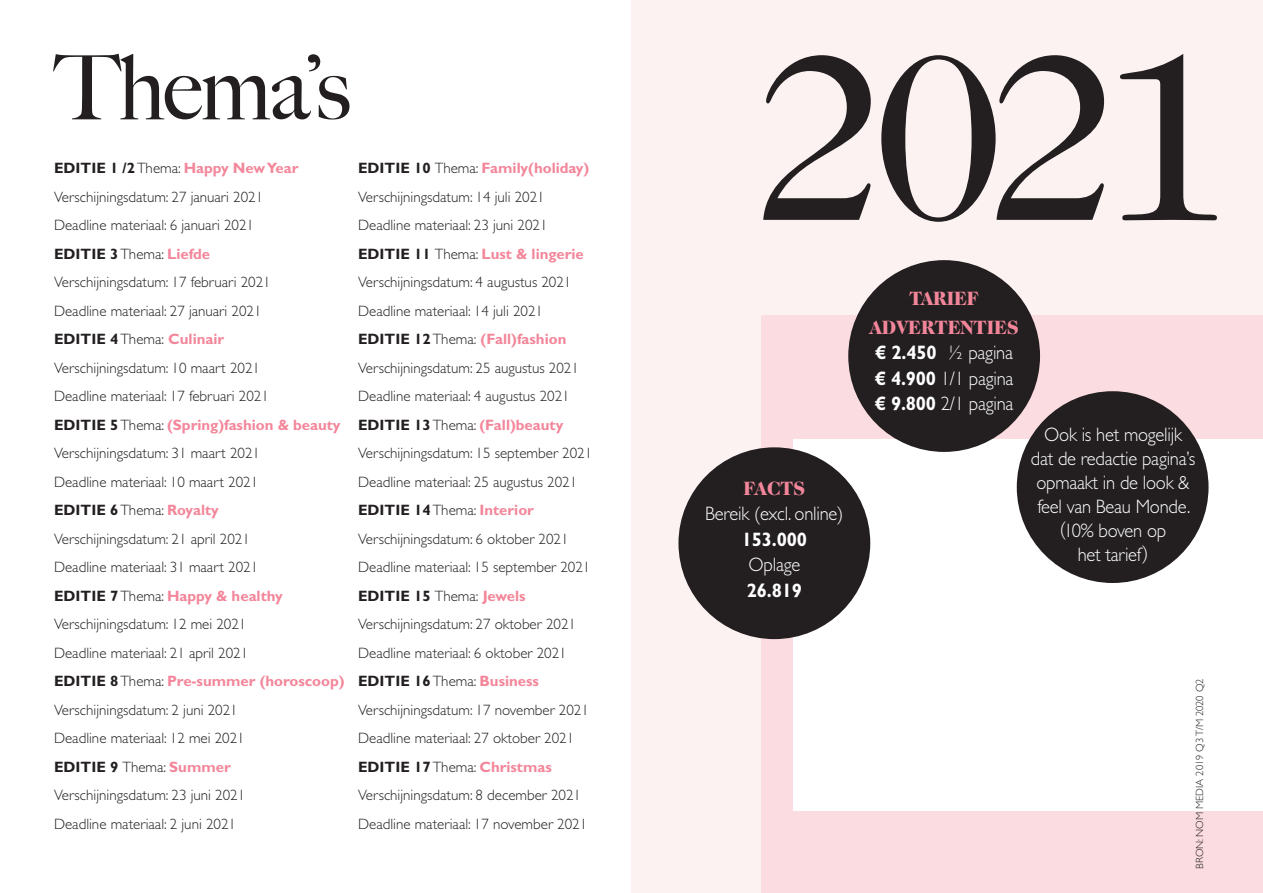
<style>
.page{position:relative;width:1263px;height:893px;background:#fff}
.page>*{position:absolute;margin:0;border:0;box-sizing:border-box;transform-origin:0 0}
.List_Paragraph{font:240px "Caslon 224 Std";color:#231f20}
._03_Intro{font:500 90px "Big Caslon";letter-spacing:-.025em;color:#231f20}
._00_Tussen_kaderteks{font:300 19.5px/24px "Gill Sans Std";letter-spacing:-.01em;color:#fff;scale:.95 1}
._09_Kadertekst{font:900 19.5px "Caslon 224 Std";letter-spacing:-.01em;color:#f3869a;scale:.95 1}
._00_Tussen_kaderteks-2{font:700 19.5px "Gill Sans Std";letter-spacing:-.01em;color:#fff;scale:.95 1}
.t1{font:300 15px/28.5px "Gill Sans Std";color:#231f20}
.t2{font:700 15px "Gill Sans Std";color:#f3869a}
.t3{font:700 15px "Gill Sans Std";color:#231f20}
.t4{font:300 10.5px "Gill Sans Std";color:#231f20}
.s1{color:#231f20}
.s2{font-weight:300;color:#231f20}
.s3{font-weight:300}
.s4{color:#f3869a}
.s5{font-weight:700}
.s6{font-weight:700;color:#f3869a}
</style>
<div class="page">
<div style="left:631px;top:0;width:632px;height:893px;background:#fdf2f2"></div>
<div style="left:761px;top:315px;width:502px;height:578px;background:#fbdce0"></div>
<div style="left:793px;top:439px;width:470px;height:371px;background:#fff"></div>
<div style="left:848px;top:260px;width:192px;height:192px;background:#231f20;border-radius:50%"></div>
<div style="left:1017px;top:391px;width:191px;height:192px;background:#231f20;border-radius:50%"></div>
<div style="left:678px;top:447px;width:192px;height:192px;background:#231f20;border-radius:50%"></div>
<p class="_03_Intro" style="left:54px;top:14px;width:298px">Themaʼs</p>
<p class="t2" style="left:54px;top:159px;width:246px"><span class="s1">EDITIE 1 /2</span> <span class="s2">Thema:</span> Happy New Year</p>
<p class="t1" style="left:54px;top:183px;width:211px">Verschijningsdatum: 27 januari 2021</p>
<p class="t1" style="left:54px;top:211px;width:202px">Deadline materiaal: 6 januari 2021</p>
<p class="t3" style="left:54px;top:245px;width:158px">EDITIE 3 <span class="s3">Thema:</span> <span class="s4">Liefde</span></p>
<p class="t1" style="left:54px;top:268px;width:218px">Verschijningsdatum: 17 februari 2021</p>
<p class="t1" style="left:54px;top:297px;width:209px">Deadline materiaal: 27 januari 2021</p>
<p class="t2" style="left:54px;top:330px;width:172px"><span class="s1">EDITIE 4</span> <span class="s2">Thema:</span> Culinair</p>
<p class="t1" style="left:54px;top:354px;width:207px">Verschijningsdatum: 10 maart 2021</p>
<p class="t1" style="left:54px;top:382px;width:216px">Deadline materiaal: 17 februari 2021</p>
<p class="t2" style="left:54px;top:416px;width:288px"><span class="s1">EDITIE 5</span> <span class="s2">Thema:</span> (Spring)fashion &amp; beauty</p>
<p class="t1" style="left:54px;top:439px;width:207px">Verschijningsdatum: 31 maart 2021</p>
<p class="t1" style="left:54px;top:468px;width:206px">Deadline materiaal: 10 maart 2021</p>
<p class="t3" style="left:54px;top:501px;width:166px">EDITIE 6 <span class="s3">Thema:</span> <span class="s4">Royalty</span></p>
<p class="t1" style="left:54px;top:525px;width:197px">Verschijningsdatum: 21 april 2021</p>
<p class="t1" style="left:54px;top:553px;width:206px">Deadline materiaal: 31 maart 2021</p>
<p class="t2" style="left:54px;top:587px;width:230px"><span class="s1">EDITIE 7</span> <span class="s2">Thema:</span> Happy &amp; healthy</p>
<p class="t1" style="left:54px;top:610px;width:194px">Verschijningsdatum: 12 mei 2021</p>
<p class="t1" style="left:54px;top:639px;width:196px">Deadline materiaal: 21 april 2021</p>
<p class="t2" style="left:54px;top:672px;width:292px"><span class="s1">EDITIE 8</span> <span class="s2">Thema:</span> Pre-summer (horoscoop)</p>
<p class="t1" style="left:54px;top:696px;width:185px">Verschijningsdatum: 2 juni 2021</p>
<p class="t1" style="left:54px;top:724px;width:192px">Deadline materiaal: 12 mei 2021</p>
<p class="t3" style="left:54px;top:758px;width:178px">EDITIE 9 <span class="s3">Thema:</span> <span class="s4">Summer</span></p>
<p class="t1" style="left:54px;top:781px;width:193px">Verschijningsdatum: 23 juni 2021</p>
<p class="t1" style="left:54px;top:810px;width:183px">Deadline materiaal: 2 juni 2021</p>
<p class="t2" style="left:358px;top:159px;width:233px"><span class="s1">EDITIE 10</span> <span class="s2">Thema:</span> Family(holiday)</p>
<p class="t1" style="left:358px;top:183px;width:188px">Verschijningsdatum: 14 juli 2021</p>
<p class="t1" style="left:358px;top:211px;width:191px">Deadline materiaal: 23 juni 2021</p>
<p class="t2" style="left:358px;top:245px;width:227px"><span class="s1">EDITIE 11</span> <span class="s2">Thema:</span> Lust &amp; lingerie</p>
<p class="t1" style="left:358px;top:268px;width:215px">Verschijningsdatum: 4 augustus 2021</p>
<p class="t1" style="left:358px;top:297px;width:186px">Deadline materiaal: 14 juli 2021</p>
<p class="t2" style="left:358px;top:330px;width:210px"><span class="s1">EDITIE 12</span> <span class="s2">Thema:</span> (Fall)fashion</p>
<p class="t1" style="left:358px;top:354px;width:222px">Verschijningsdatum: 25 augustus 2021</p>
<p class="t1" style="left:358px;top:382px;width:213px">Deadline materiaal: 4 augustus 2021</p>
<p class="t2" style="left:358px;top:416px;width:207px"><span class="s1">EDITIE 13</span> <span class="s2">Thema:</span> (Fall)beauty</p>
<p class="t1" style="left:358px;top:439px;width:236px">Verschijningsdatum: 15 september 2021</p>
<p class="t1" style="left:358px;top:468px;width:221px">Deadline materiaal: 25 augustus 2021</p>
<p class="t3" style="left:358px;top:501px;width:177px">EDITIE 14 <span class="s3">Thema:</span> <span class="s4">Interior</span></p>
<p class="t1" style="left:358px;top:525px;width:212px">Verschijningsdatum: 6 oktober 2021</p>
<p class="t1" style="left:358px;top:553px;width:234px">Deadline materiaal: 15 september 2021<br><span class="s5">EDITIE 15</span> Thema: <span class="s6">Jewels</span></p>
<p class="t1" style="left:358px;top:610px;width:219px">Verschijningsdatum: 27 oktober 2021</p>
<p class="t1" style="left:358px;top:639px;width:210px">Deadline materiaal: 6 oktober 2021</p>
<p class="t3" style="left:358px;top:672px;width:182px">EDITIE 16 <span class="s3">Thema:</span> <span class="s4">Business</span></p>
<p class="t1" style="left:358px;top:696px;width:232px">Verschijningsdatum: 17 november 2021</p>
<p class="t1" style="left:358px;top:724px;width:218px">Deadline materiaal: 27 oktober 2021</p>
<p class="t2" style="left:358px;top:758px;width:195px"><span class="s1">EDITIE 17</span> <span class="s2">Thema:</span> Christmas</p>
<p class="t1" style="left:358px;top:781px;width:225px">Verschijningsdatum: 8 december 2021</p>
<p class="t1" style="left:358px;top:810px;width:231px">Deadline materiaal: 17 november 2021</p>
<p class="List_Paragraph" style="left:753px;top:0;width:482px">2021</p>
<p class="_09_Kadertekst" style="left:743px;top:476px;width:67px">FACTS</p>
<p class="_00_Tussen_kaderteks" style="left:705px;top:502px;width:147px">Bereik (excl. online)</p>
<p class="_00_Tussen_kaderteks-2" style="left:742px;top:527px;width:70px">153.000</p>
<p class="_00_Tussen_kaderteks" style="left:748px;top:553px;width:56px">Oplage</p>
<p class="_00_Tussen_kaderteks-2" style="left:747px;top:578px;width:59px">26.819</p>
<p class="_09_Kadertekst" style="left:909px;top:287px;width:75px">TARIEF</p>
<p class="_09_Kadertekst" style="left:869px;top:316px;width:159px">ADVERTENTIES</p>
<p class="_00_Tussen_kaderteks" style="left:875px;top:341px;width:146px"><span class="s5">€ 2.450</span> ½ pagina</p>
<p class="_00_Tussen_kaderteks" style="left:875px;top:367px;width:147px"><span class="s5">€ 4.900</span> 1/1 pagina</p>
<p class="_00_Tussen_kaderteks" style="left:875px;top:392px;width:147px"><span class="s5">€ 9.800</span> 2/1 pagina</p>
<p class="_00_Tussen_kaderteks" style="left:1044px;top:423px;width:146px">Ook is het mogelijk</p>
<p class="_00_Tussen_kaderteks" style="left:1031px;top:447px;width:175px">dat de redactie pagina’s opmaakt in de look &amp;</p>
<p class="_00_Tussen_kaderteks" style="left:1037px;top:495px;width:163px">feel van Beau Monde.</p>
<p class="_00_Tussen_kaderteks" style="left:1060px;top:519px;width:114px">(10% boven op</p>
<p class="_00_Tussen_kaderteks" style="left:1078px;top:543px;width:76px">het tarief)</p>
<p class="t4" style="left:1194px;top:869px;width:192px;rotate:-90deg">BRON: NOM MEDIA 2019 Q3 T/M 2020 Q2</p>
</div>
